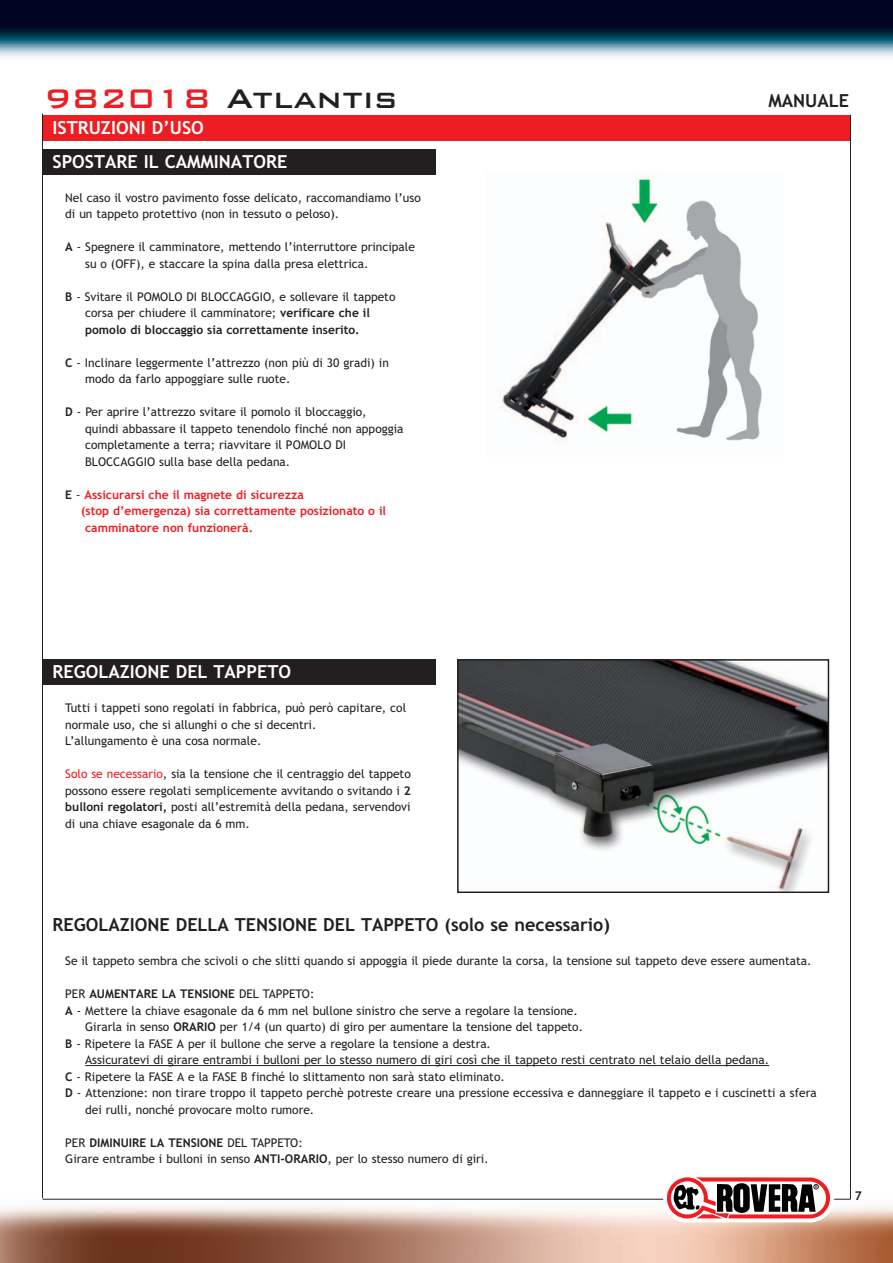
<style>
.page{position:relative;width:893px;height:1263px;background:#fff}
.page>*{position:absolute;margin:0;border:0;box-sizing:border-box;transform-origin:0 0}
.t1{font:500 36px "Bank Gothic BT";color:#231f20}
.t2{font:18px "Trebuchet MS Bold OTF";color:#231f20}
.t3{font:18px "Trebuchet MS Bold OTF";color:#fff}
.t4{font:700 18px "Trebuchet MS";color:#fff}
.t5{font:12px/16.5px "Trebuchet MS";color:#231f20}
.t6{font:12px "Trebuchet MS Bold OTF";color:#231f20}
.t7{font:12px "Trebuchet MS Bold OTF";color:#ee1d23}
.s1{color:#ee1d23}
.s2{font-family:"Trebuchet MS Bold OTF"}
.s3{color:#231f20}
.s4{font-family:"Trebuchet MS";color:#231f20}
.s5{font-family:"Trebuchet MS"}
</style>
<div class="page">
<img style="left:0;top:1199px;width:893px;height:64px">
<div style="left:43px;top:115px;width:807px;height:25px;background:#ee1d23"></div>
<hr style="left:850px;top:115px;width:1px;height:1084px;background:#231f20">
<hr style="left:42px;top:114px;width:1px;height:1084px;background:#231f20">
<hr style="left:43px;top:1199px;width:807px;height:1px;background:#231f20">
<img style="left:0;top:0;width:893px;height:58px">
<div style="left:663px;top:1174px;width:171px;height:48px;background:#fff;border:1px solid #fff;border-radius:24px"></div>
<svg style="left:665px;top:1177px;width:167px;height:42px"></svg>
<img style="left:460px;top:662px;width:366px;height:228px">
<div style="left:457px;top:659px;width:372px;height:234px;border:2px solid #231f20"></div>
<div style="left:43px;top:659px;width:393px;height:26px;background:#231f20"></div>
<hr style="left:85px;top:1065px;width:684px;height:1px;background:#231f20">
<div style="left:43px;top:149px;width:393px;height:25px;background:#231f20"></div>
<img style="left:502px;top:178px;width:260px;height:263px">
<h1 class="t1" style="left:44px;top:74px;width:355px"><span class="s1">982018</span> Atlantis</h1>
<h2 class="t2" style="left:768px;top:94px;width:82px">MANUALE</h2>
<h2 class="t4" style="left:53px;top:120px;width:153px">ISTRUZIONI D’USO</h2>
<h2 class="t3" style="left:53px;top:154px;width:236px">SPOSTARE IL CAMMINATORE</h2>
<p class="t5" style="left:65px;top:190px;width:357px">Nel caso il vostro pavimento fosse delicato, raccomandiamo l’uso di un tappeto protettivo (non in tessuto o peloso).</p>
<p class="t5" style="left:85px;top:240px;width:331px;text-indent:-20px"><span class="s2">A</span> - Spegnere il camminatore, mettendo l’interruttore principale su o (OFF), e staccare la spina dalla presa elettrica.</p>
<p class="t5" style="left:65px;top:289px;width:332px;text-align:center"><span class="s2">B</span> - Svitare il POMOLO DI BLOCCAGGIO, e sollevare il tappeto corsa per chiudere il camminatore; <span class="s2">verificare che il</span></p>
<p class="t6" style="left:85px;top:325px;width:276px">pomolo di bloccaggio sia correttamente inserito.</p>
<p class="t5" style="left:85px;top:355px;width:305px;text-indent:-20px"><span class="s2">C</span> - Inclinare leggermente l’attrezzo (non più di 30 gradi) in modo da farlo appoggiare sulle ruote.</p>
<p class="t5" style="left:85px;top:405px;width:320px;text-indent:-20px"><span class="s2">D</span> - Per aprire l’attrezzo svitare il pomolo il bloccaggio,<br>quindi abbassare il tappeto tenendolo finché non appoggia completamente a terra; riavvitare il POMOLO DI BLOCCAGGIO sulla base della pedana.</p>
<p class="t7" style="left:65px;top:490px;width:240px"><span class="s3">E</span> <span class="s4">-</span> Assicurarsi che il magnete di sicurezza</p>
<p class="t7" style="left:81px;top:506px;width:306px">(stop d’emergenza) sia correttamente posizionato o il</p>
<p class="t7" style="left:85px;top:523px;width:169px">camminatore non funzionerà.</p>
<h2 class="t3" style="left:53px;top:665px;width:240px">REGOLAZIONE DEL TAPPETO</h2>
<p class="t5" style="left:65px;top:700px;width:342px">Tutti i tappeti sono regolati in fabbrica, può però capitare, col normale uso, che si allunghi o che si decentri.<br>L’allungamento è una cosa normale.</p>
<p class="t5" style="left:65px;top:766px;width:347px;text-align:justify"><span class="s1">Solo se necessario</span>, sia la tensione che il centraggio del tappeto possono essere regolati semplicemente avvitando o svitando i <span class="s2">2 bulloni regolatori,</span> posti all’estremità della pedana, servendovi di una chiave esagonale da 6 mm.</p>
<h2 class="t2" style="left:53px;top:918px;width:559px">REGOLAZIONE DELLA TENSIONE DEL TAPPETO (solo se necessario)</h2>
<p class="t5" style="left:65px;top:953px;width:748px">Se il tappeto sembra che scivoli o che slitti quando si appoggia il piede durante la corsa, la tensione sul tappeto deve essere aumentata.</p>
<p class="t6" style="left:65px;top:989px;width:251px"><span class="s5">PER</span> AUMENTARE LA TENSIONE <span class="s5">DEL TAPPETO:</span></p>
<p class="t5" style="left:65px;top:1003px;width:514px"><span class="s2">A</span> - Mettere la chiave esagonale da 6 mm nel bullone sinistro che serve a regolare la tensione.</p>
<p class="t5" style="left:85px;top:1019px;width:499px">Girarla in senso <span class="s2">ORARIO</span> per 1/4 (un quarto) di giro per aumentare la tensione del tappeto.</p>
<p class="t5" style="left:65px;top:1036px;width:427px"><span class="s2">B</span> - Ripetere la FASE A per il bullone che serve a regolare la tensione a destra.</p>
<p class="t5" style="left:85px;top:1052px;width:685px">Assicuratevi di girare entrambi i bulloni per lo stesso numero di giri così che il tappeto resti centrato nel telaio della pedana.</p>
<p class="t5" style="left:65px;top:1069px;width:441px"><span class="s2">C</span> - Ripetere la FASE A e la FASE B finché lo slittamento non sarà stato eliminato.</p>
<p class="t5" style="left:65px;top:1085px;width:753px"><span class="s2">D</span> - Attenzione: non tirare troppo il tappeto perchè potreste creare una pressione eccessiva e danneggiare il tappeto e i cuscinetti a sfera</p>
<p class="t5" style="left:85px;top:1102px;width:231px">dei rulli, nonché provocare molto rumore.</p>
<p class="t6" style="left:65px;top:1137px;width:239px"><span class="s5">PER</span> DIMINUIRE LA TENSIONE <span class="s5">DEL TAPPETO:</span></p>
<p class="t5" style="left:65px;top:1151px;width:425px">Girare entrambe i bulloni in senso <span class="s2">ANTI-ORARIO</span>, per lo stesso numero di giri.</p>
<p class="t6" style="left:855px;top:1190px;width:9px">7</p>
</div>
